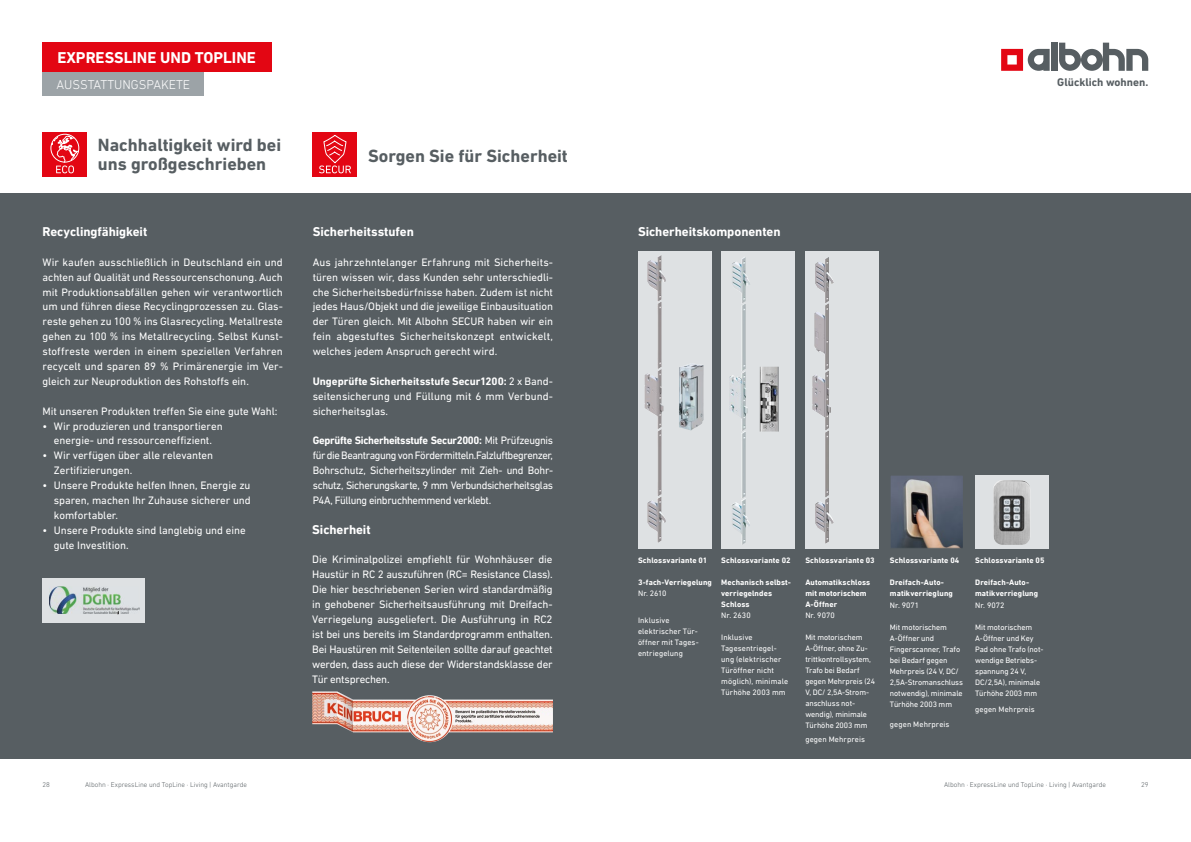
<style>
.page{position:relative;width:1191px;height:842px;background:#fff}
.page>*{position:absolute;margin:0;border:0;box-sizing:border-box;transform-origin:0 0}
.t1{font:700 18px/19px "DIN Next LT Pro";color:#575e62}
.t2{font:700 16px "DIN Next LT Pro";color:#fff}
.t3{font:700 13px "DIN Next LT Pro";letter-spacing:-.005em;color:#fff}
.t4{font:300 13px "DIN Next LT Pro";color:#fff}
.t5{font:700 11.3px "DIN Next LT Pro";color:#575e62}
.t6{font:11px/14.9px "DIN Next LT Pro";letter-spacing:-.005em;color:#fff;text-align:justify}
.t7{font:8px/11px "DIN Next LT Pro";letter-spacing:-.005em;color:#fff}
.t8{font:700 8px/11px "DIN Next LT Pro";letter-spacing:.01em;color:#fff}
.t9{font:8px "DIN Next LT Pro";letter-spacing:.015em;color:#fff}
.t10{font:300 7px "DIN Next LT Pro";color:#575e62}
.s1{font-weight:700}
</style>
<div class="page">
<svg style="left:1001px;top:49px;width:48px;height:22px"></svg>
<svg style="left:1059px;top:43px;width:89px;height:28px"></svg>
<div style="left:1051px;top:43px;width:6px;height:28px;background:#575e62"></div>
<div style="left:43px;top:43px;width:229px;height:29px;background:#e30613"></div>
<div style="left:0;top:193px;width:1191px;height:566px;background:#575e62"></div>
<div style="left:43px;top:132px;width:44px;height:44px;background:#e30613"></div>
<div style="left:51px;top:134px;width:28px;height:28px;border:1px solid #fff;border-radius:50%"></div>
<svg style="left:51px;top:136px;width:28px;height:37px"></svg>
<div style="left:43px;top:72px;width:161px;height:24px;background:#9ca3a7"></div>
<div style="left:43px;top:578px;width:102px;height:45px;background:#dee1e3"></div>
<img style="left:49px;top:586px;width:89px;height:28px">
<div style="left:313px;top:132px;width:44px;height:44px;background:#e30613"></div>
<svg style="left:319px;top:135px;width:32px;height:38px"></svg>
<img style="left:312px;top:691px;width:241px;height:51px">
<img style="left:892px;top:477px;width:69px;height:70px">
<div style="left:890px;top:475px;width:73px;height:74px;border:1px solid #575e62"></div>
<div style="left:638px;top:251px;width:73px;height:298px;background:#dee1e3"></div>
<img style="left:644px;top:255px;width:22px;height:288px">
<img style="left:679px;top:364px;width:24px;height:66px">
<div style="left:721px;top:251px;width:74px;height:298px;background:#dee1e3"></div>
<img style="left:760px;top:367px;width:18px;height:65px">
<img style="left:729px;top:257px;width:21px;height:121px">
<div style="left:805px;top:251px;width:73px;height:298px;background:#dee1e3"></div>
<img style="left:812px;top:257px;width:21px;height:287px">
<div style="left:975px;top:475px;width:73px;height:73px;background:#dee1e3"></div>
<img style="left:993px;top:480px;width:37px;height:65px">
<h2 class="t2" style="left:57px;top:49px;width:200px">EXPRESSLINE UND TOPLINE</h2>
<p class="t4" style="left:57px;top:77px;width:135px">AUSSTATTUNGSPAKETE</p>
<h1 class="t1" style="left:98px;top:136px;width:185px">Nachhaltigkeit wird bei uns großgeschrieben</h1>
<p class="t3" style="left:43px;top:224px;width:106px">Recyclingfähigkeit</p>
<p class="t6" style="left:43px;top:254px;width:242px">Wir kaufen ausschließlich in Deutschland ein und achten auf Qualität und Ressourcenschonung. Auch mit Produktionsabfällen gehen wir verantwortlich um und führen diese Recyclingprozessen zu. Glas&shy;reste gehen zu 100 % ins Glasrecycling. Metallreste gehen zu 100 % ins Metallrecycling. Selbst Kunst&shy;stoffreste werden in einem speziellen Verfahren recycelt und sparen 89 % Primärenergie im Ver&shy;gleich zur Neuproduktion des Rohstoffs ein.</p>
<p class="t6" style="left:43px;top:403px;width:236px">Mit unseren Produkten treffen Sie eine gute Wahl:</p>
<p class="t6" style="left:43px;top:418px;width:182px;text-align:center">• Wir produzieren und transportieren energie- und ressourceneffizient.</p>
<p class="t6" style="left:54px;top:448px;width:161px;text-indent:-11px">• Wir verfügen über alle relevanten<br>Zertifizierungen.</p>
<p class="t6" style="left:54px;top:478px;width:198px;text-indent:-11px">• Unsere Produkte helfen Ihnen, Energie zu sparen, machen Ihr Zuhause sicherer und komfortabler.</p>
<p class="t6" style="left:54px;top:522px;width:193px;text-indent:-11px">• Unsere Produkte sind langlebig und eine gute Investition.</p>
<h1 class="t1" style="left:368px;top:146px;width:201px">Sorgen Sie für Sicherheit</h1>
<p class="t3" style="left:313px;top:224px;width:103px">Sicherheitsstufen</p>
<p class="t6" style="left:313px;top:254px;width:242px">Aus jahrzehntelanger Erfahrung mit Sicherheits&shy;türen wissen wir, dass Kunden sehr unterschiedli&shy;che Sicherheitsbedürfnisse haben. Zudem ist nicht jedes Haus/Objekt und die jeweilige Einbausituation der Türen gleich. Mit Albohn SECUR haben wir ein fein abgestuftes Sicherheitskonzept entwickelt, welches jedem Anspruch gerecht wird.</p>
<p class="t6" style="left:313px;top:373px;width:242px"><span class="s1">Ungeprüfte Sicherheitsstufe Secur1200:</span> 2 x Band&shy;seitensicherung und Füllung mit 6 mm Verbund&shy;sicherheitsglas.</p>
<p class="t6" style="left:313px;top:433px;width:242px"><span class="s1">Geprüfte Sicherheitsstufe Secur2000:</span> Mit Prüfzeugnis für die Beantragung von Fördermitteln.Falzluftbegrenzer, Bohrschutz, Sicherheitszylinder mit Zieh- und Bohr&shy;schutz, Sicherungskarte, 9 mm Verbundsicherheitsglas P4A, Füllung einbruchhemmend verklebt.</p>
<p class="t3" style="left:312px;top:522px;width:60px">Sicherheit</p>
<p class="t6" style="left:312px;top:552px;width:242px">Die Kriminalpolizei empfiehlt für Wohnhäuser die Haustür in RC 2 auszuführen (RC= Resistance Class).<br>Die hier beschriebenen Serien wird standardmäßig in gehobener Sicherheitsausführung mit Dreifach-Verriegelung ausgeliefert. Die Ausführung in RC2 ist bei uns bereits im Standardprogramm enthalten.<br>Bei Haustüren mit Seitenteilen sollte darauf geachtet werden, dass auch diese der Widerstandsklasse der Tür entsprechen.</p>
<p class="t3" style="left:638px;top:224px;width:144px">Sicherheitskomponenten</p>
<p class="t5" style="left:1057px;top:75px;width:92px">Glücklich wohnen.</p>
<p class="t8" style="left:638px;top:555px;width:71px">Schlossvariante 01</p>
<p class="t8" style="left:638px;top:577px;width:75px">3-fach-Verriegelung</p>
<p class="t7" style="left:638px;top:588px;width:30px">Nr. 2610</p>
<p class="t7" style="left:638px;top:615px;width:62px">Inklusive elektrischer Tür&shy;öffner mit Tages&shy;entriegelung</p>
<p class="t8" style="left:721px;top:555px;width:71px">Schlossvariante 02</p>
<p class="t8" style="left:721px;top:577px;width:71px">Mechanisch selbst&shy;verriegelndes<br>Schloss</p>
<p class="t7" style="left:721px;top:610px;width:31px">Nr. 2630</p>
<p class="t7" style="left:721px;top:632px;width:68px">Inklusive<br>Tagesentriegel&shy;ung (elektrischer<br>Türöffner nicht möglich), minimale<br>Türhöhe 2003 mm</p>
<p class="t8" style="left:805px;top:555px;width:71px">Schlossvariante 03</p>
<p class="t8" style="left:805px;top:577px;width:66px">Automatikschloss mit motorischem<br>A-Öffner</p>
<p class="t7" style="left:805px;top:610px;width:31px">Nr. 9070</p>
<p class="t7" style="left:805px;top:632px;width:71px">Mit motorischem<br>A-Öffner, ohne Zu&shy;trittkontrollsystem,<br>Trafo bei Bedarf gegen Mehrpreis (24<br>V, DC/ 2,5A-Strom&shy;anschluss not&shy;wendig), minimale<br>Türhöhe 2003 mm</p>
<p class="t9" style="left:805px;top:735px;width:61px">gegen Mehrpreis</p>
<p class="t8" style="left:890px;top:555px;width:71px">Schlossvariante 04</p>
<p class="t8" style="left:890px;top:577px;width:65px">Dreifach-Auto&shy;matikverrieglung</p>
<p class="t7" style="left:890px;top:600px;width:31px">Nr. 9071</p>
<p class="t7" style="left:890px;top:622px;width:75px">Mit motorischem<br>A-Öffner und<br>Fingerscanner, Trafo bei Bedarf gegen<br>Mehrpreis (24 V, DC/<br>2,5A-Stromanschluss notwendig), minimale<br>Türhöhe 2003 mm</p>
<p class="t9" style="left:890px;top:720px;width:61px">gegen Mehrpreis</p>
<p class="t8" style="left:975px;top:555px;width:71px">Schlossvariante 05</p>
<p class="t8" style="left:975px;top:577px;width:65px">Dreifach-Auto&shy;matikverrieglung</p>
<p class="t7" style="left:975px;top:600px;width:31px">Nr. 9072</p>
<p class="t7" style="left:975px;top:622px;width:70px">Mit motorischem<br>A-Öffner und Key<br>Pad ohne Trafo (not&shy;wendige Betriebs&shy;spannung 24 V,<br>DC/2,5A), minimale<br>Türhöhe 2003 mm</p>
<p class="t9" style="left:975px;top:705px;width:61px">gegen Mehrpreis</p>
<p class="t10" style="left:43px;top:780px;width:9px">28</p>
<p class="t10" style="left:85px;top:780px;width:163px">Albohn · ExpressLine und TopLine · Living | Avantgarde</p>
<p class="t10" style="left:944px;top:780px;width:163px">Albohn · ExpressLine und TopLine · Living | Avantgarde</p>
<p class="t10" style="left:1141px;top:780px;width:9px">29</p>
</div>
